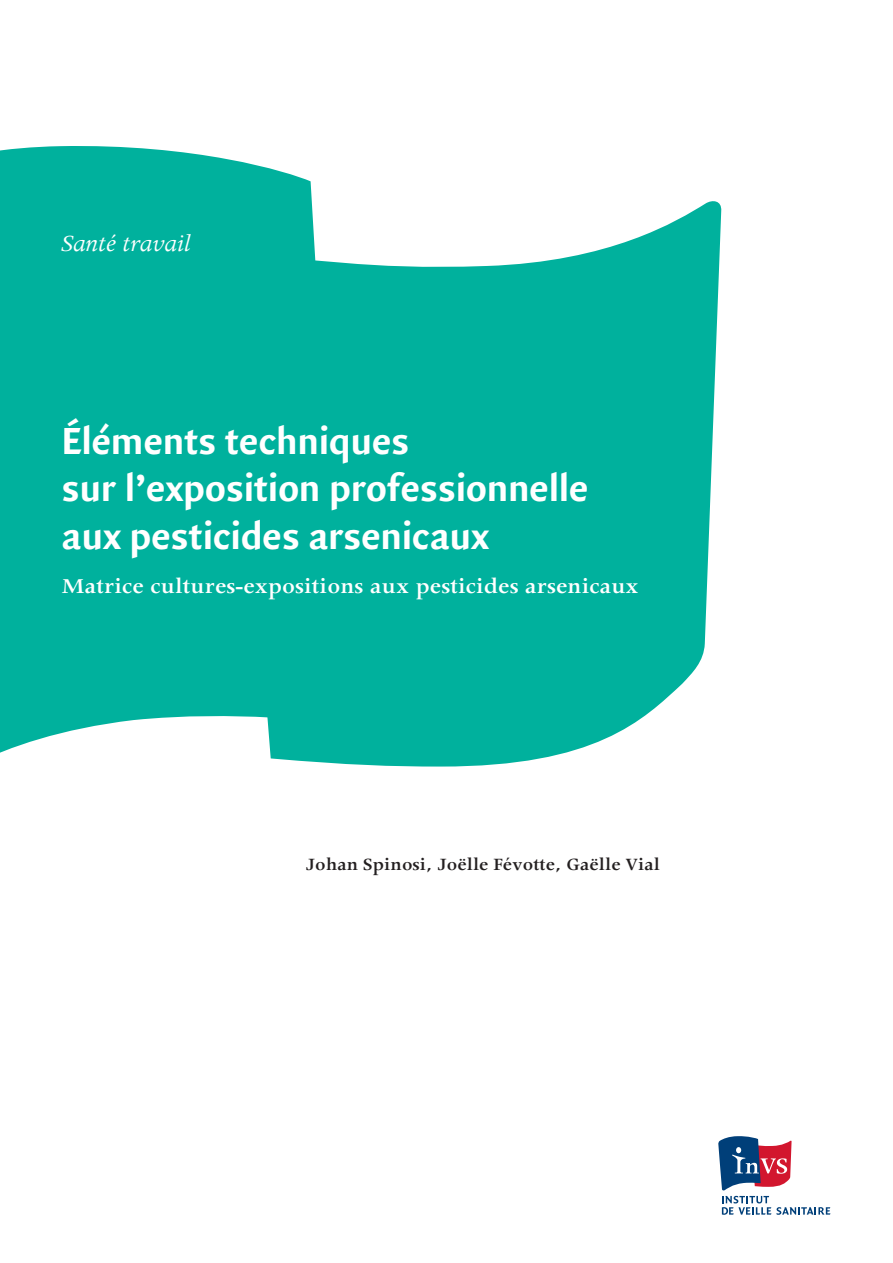
<style>
.page{position:relative;width:893px;height:1263px;background:#fff}
.page>*{position:absolute;margin:0;border:0;box-sizing:border-box;transform-origin:0 0}
._1erCouv_Titre{font:700 40.5px/47.7px "Quadraat Sans";letter-spacing:-.01em;color:#fff}
._1erCouv_Thème{font:italic 26.25px "Apollo";letter-spacing:-.01em;color:#fff}
._1erCouv_SsTitre{font:600 24px "Apollo";color:#fff}
._1erCouv_AUTEUR{font:600 19.5px "Apollo";color:#231f20}
</style>
<div class="page">
<svg style="left:343px;top:201px;width:378px;height:565px;background:#26bcab"></svg>
<svg style="left:0;top:146px;width:343px;height:618px;background:#14b7a4"></svg>
<svg style="left:718px;top:1136px;width:112px;height:79px"></svg>
<p class="_1erCouv_Thème" style="left:61px;top:229px;width:132px">Santé travail</p>
<p class="_1erCouv_Titre" style="left:62px;top:417px;width:528px">éléments techniques<br>sur l’exposition professionnelle aux pesticides arsenicaux</p>
<p class="_1erCouv_SsTitre" style="left:62px;top:573px;width:578px">Matrice cultures-expositions aux pesticides arsenicaux</p>
<p class="_1erCouv_AUTEUR" style="left:306px;top:853px;width:356px">Johan Spinosi, Joëlle Févotte, Gaëlle Vial</p>
</div>
